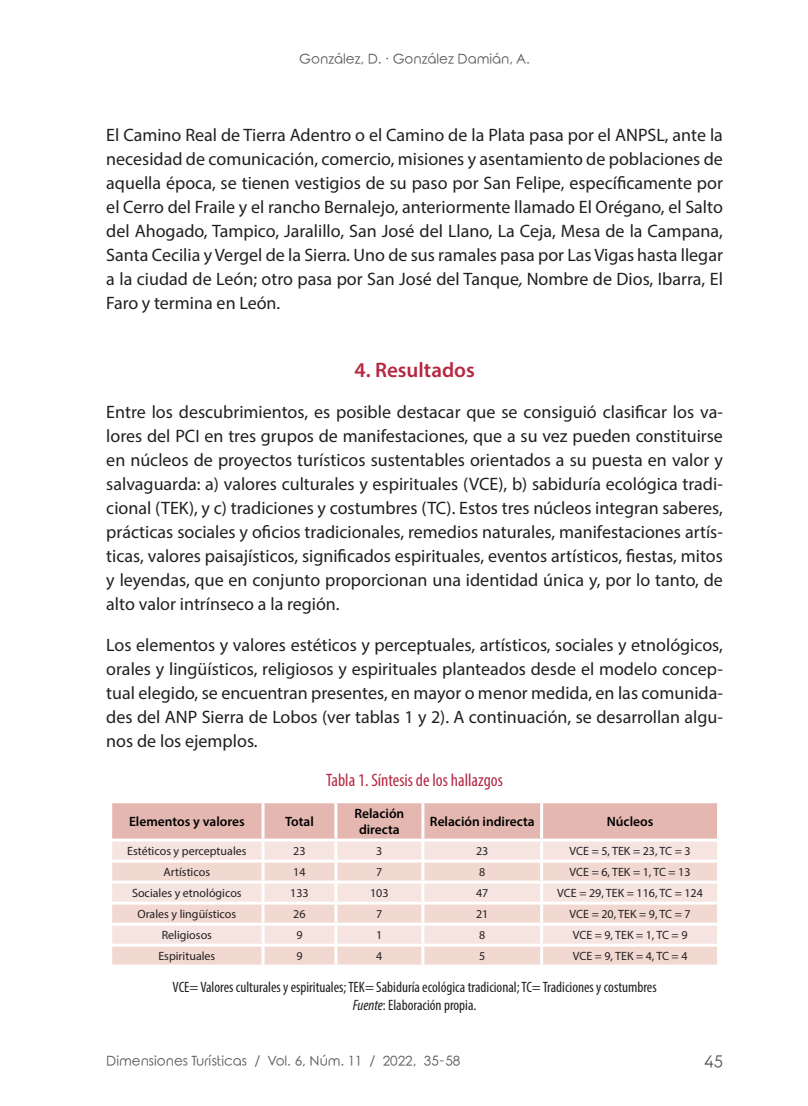
<style>
.page{position:relative;width:808px;height:1106px;background:#fff}
.page>*{position:absolute;margin:0;border:0;box-sizing:border-box;transform-origin:0 0}
.Subtítulo{font:600 21px "Myriad Pro";color:#b62841}
.Texto{font:18px/24px "Myriad Pro";color:#231f20;text-align:justify}
.FIGURA_o_CUADRO{font:condensed 18px "Myriad Pro";color:#b62841}
.t1{font:16.5px "Rounded Elegance";color:#57585a}
.Fuente{font:condensed 15px/18px "Myriad Pro";color:#231f20;text-align:center}
.t2{font:13.5px "Rounded Elegance";color:#57585a}
.Cabeza_tabla{font:600 13.5px/16.2px "Myriad Pro";color:#000;text-align:center}
.Texto_tabla{font:12px "Myriad Pro";color:#231f20}
.s1{font-style:italic}
</style>
<div class="page">
<div style="left:112px;top:803px;width:605px;height:35px;background:#e4b8b0"></div>
<div style="left:112px;top:841px;width:605px;height:18px;background:#f5e4e0"></div>
<svg style="left:112px;top:862px;width:605px;height:102px;background:#f3ded9"></svg>
<hr style="left:261px;top:803px;width:3px;height:35px;background:#fff">
<hr style="left:334px;top:803px;width:3px;height:35px;background:#fff">
<hr style="left:421px;top:803px;width:3px;height:35px;background:#fff">
<hr style="left:540px;top:803px;width:3px;height:35px;background:#fff">
<hr style="left:261px;top:841px;width:3px;height:18px;background:#fff">
<hr style="left:334px;top:841px;width:3px;height:18px;background:#fff">
<hr style="left:421px;top:841px;width:3px;height:18px;background:#fff">
<hr style="left:540px;top:841px;width:3px;height:18px;background:#fff">
<hr style="left:261px;top:862px;width:3px;height:18px;background:#fff">
<hr style="left:334px;top:862px;width:3px;height:18px;background:#fff">
<hr style="left:421px;top:862px;width:3px;height:18px;background:#fff">
<hr style="left:540px;top:862px;width:3px;height:18px;background:#fff">
<hr style="left:109px;top:880px;width:154px;height:3px;background:#fff">
<hr style="left:263px;top:880px;width:73px;height:3px;background:#fff">
<hr style="left:261px;top:883px;width:3px;height:18px;background:#fff">
<hr style="left:336px;top:880px;width:87px;height:3px;background:#fff">
<hr style="left:334px;top:883px;width:3px;height:18px;background:#fff">
<hr style="left:423px;top:880px;width:119px;height:3px;background:#fff">
<hr style="left:421px;top:883px;width:3px;height:18px;background:#fff">
<hr style="left:542px;top:880px;width:178px;height:3px;background:#fff">
<hr style="left:540px;top:883px;width:3px;height:18px;background:#fff">
<hr style="left:109px;top:901px;width:154px;height:3px;background:#fff">
<hr style="left:263px;top:901px;width:73px;height:3px;background:#fff">
<hr style="left:261px;top:904px;width:3px;height:18px;background:#fff">
<hr style="left:336px;top:901px;width:87px;height:3px;background:#fff">
<hr style="left:334px;top:904px;width:3px;height:18px;background:#fff">
<hr style="left:423px;top:901px;width:119px;height:3px;background:#fff">
<hr style="left:421px;top:904px;width:3px;height:18px;background:#fff">
<hr style="left:542px;top:901px;width:178px;height:3px;background:#fff">
<hr style="left:540px;top:904px;width:3px;height:18px;background:#fff">
<hr style="left:109px;top:922px;width:154px;height:3px;background:#fff">
<hr style="left:263px;top:922px;width:73px;height:3px;background:#fff">
<hr style="left:261px;top:925px;width:3px;height:18px;background:#fff">
<hr style="left:336px;top:922px;width:87px;height:3px;background:#fff">
<hr style="left:334px;top:925px;width:3px;height:18px;background:#fff">
<hr style="left:423px;top:922px;width:119px;height:3px;background:#fff">
<hr style="left:421px;top:925px;width:3px;height:18px;background:#fff">
<hr style="left:542px;top:922px;width:178px;height:3px;background:#fff">
<hr style="left:540px;top:925px;width:3px;height:18px;background:#fff">
<hr style="left:109px;top:943px;width:154px;height:3px;background:#fff">
<hr style="left:263px;top:943px;width:73px;height:3px;background:#fff">
<hr style="left:261px;top:946px;width:3px;height:18px;background:#fff">
<hr style="left:336px;top:943px;width:87px;height:3px;background:#fff">
<hr style="left:334px;top:946px;width:3px;height:18px;background:#fff">
<hr style="left:423px;top:943px;width:119px;height:3px;background:#fff">
<hr style="left:421px;top:946px;width:3px;height:18px;background:#fff">
<hr style="left:542px;top:943px;width:178px;height:3px;background:#fff">
<hr style="left:540px;top:946px;width:3px;height:18px;background:#fff">
<p class="t2" style="left:299px;top:51px;width:232px">González, D. · González Damián, A.</p>
<p class="Texto" style="left:106px;top:123px;width:618px">El Camino Real de Tierra Adentro o el Camino de la Plata pasa por el ANPSL, ante la necesidad de comunicación, comercio, misiones y asentamiento de poblaciones de aquella época, se tienen vestigios de su paso por San Felipe, específicamente por el Cerro del Fraile y el rancho Bernalejo, anteriormente llamado El Orégano, el Salto del Ahogado, Tampico, Jaralillo, San José del Llano, La Ceja, Mesa de la Campana, Santa Cecilia y Vergel de la Sierra<span class="s1">.</span> Uno de sus ramales pasa por Las Vigas hasta llegar a la ciudad de León; otro pasa por San José del Tanque<span class="s1">,</span> Nombre de Dios, Ibarra, El Faro y termina en León.</p>
<p class="Subtítulo" style="left:354px;top:356px;width:122px">4. Resultados</p>
<p class="Texto" style="left:106px;top:399px;width:618px">Entre los descubrimientos, es posible destacar que se consiguió clasificar los va&shy;lores del PCI en tres grupos de manifestaciones, que a su vez pueden constituirse en núcleos de proyectos turísticos sustentables orientados a su puesta en valor y salvaguarda: a) valores culturales y espirituales (VCE), b) sabiduría ecológica tradi&shy;cional (TEK), y c) tradiciones y costumbres (TC). Estos tres núcleos integran saberes, prácticas sociales y oficios tradicionales, remedios naturales, manifestaciones artís&shy;ticas, valores paisajísticos, significados espirituales, eventos artísticos, fiestas, mitos y leyendas, que en conjunto proporcionan una identidad única y, por lo tanto, de alto valor intrínseco a la región.</p>
<p class="Texto" style="left:106px;top:632px;width:618px">Los elementos y valores estéticos y perceptuales, artísticos, sociales y etnológicos, orales y lingüísticos, religiosos y espirituales planteados desde el modelo concep&shy;tual elegido, se encuentran presentes, en mayor o menor medida, en las comunida&shy;des del ANP Sierra de Lobos (ver tablas 1 y 2). A continuación, se desarrollan algu&shy;nos de los ejemplos.</p>
<p class="FIGURA_o_CUADRO" style="left:326px;top:769px;width:178px">Tabla 1. Síntesis de los hallazgos</p>
<p class="Cabeza_tabla" style="left:129px;top:813px;width:117px">Elementos y valores</p>
<p class="Cabeza_tabla" style="left:285px;top:813px;width:30px">Total</p>
<p class="Cabeza_tabla" style="left:354px;top:805px;width:51px">Relación directa</p>
<p class="Cabeza_tabla" style="left:430px;top:813px;width:106px">Relación indirecta</p>
<p class="Cabeza_tabla" style="left:607px;top:813px;width:48px">Núcleos</p>
<p class="Texto_tabla" style="left:127px;top:843px;width:121px">Estéticos y perceptuales</p>
<p class="Texto_tabla" style="left:293px;top:843px;width:14px">23</p>
<p class="Texto_tabla" style="left:376px;top:843px;width:8px">3</p>
<p class="Texto_tabla" style="left:476px;top:843px;width:14px">23</p>
<p class="Texto_tabla" style="left:570px;top:843px;width:122px">VCE = 5, TEK = 23, TC = 3</p>
<p class="Texto_tabla" style="left:164px;top:864px;width:48px">Artísticos</p>
<p class="Texto_tabla" style="left:293px;top:864px;width:14px">14</p>
<p class="Texto_tabla" style="left:376px;top:864px;width:8px">7</p>
<p class="Texto_tabla" style="left:479px;top:864px;width:8px">8</p>
<p class="Texto_tabla" style="left:570px;top:864px;width:122px">VCE = 6, TEK = 1, TC = 13</p>
<p class="Texto_tabla" style="left:132px;top:885px;width:111px">Sociales y etnológicos</p>
<p class="Texto_tabla" style="left:290px;top:885px;width:20px">133</p>
<p class="Texto_tabla" style="left:370px;top:885px;width:20px">103</p>
<p class="Texto_tabla" style="left:476px;top:885px;width:14px">47</p>
<p class="Texto_tabla" style="left:557px;top:885px;width:147px">VCE = 29, TEK = 116, TC = 124</p>
<p class="Texto_tabla" style="left:137px;top:906px;width:100px">Orales y lingüísticos</p>
<p class="Texto_tabla" style="left:293px;top:906px;width:14px">26</p>
<p class="Texto_tabla" style="left:376px;top:906px;width:8px">7</p>
<p class="Texto_tabla" style="left:476px;top:906px;width:14px">21</p>
<p class="Texto_tabla" style="left:570px;top:906px;width:122px">VCE = 20, TEK = 9, TC = 7</p>
<p class="Texto_tabla" style="left:162px;top:927px;width:52px">Religiosos</p>
<p class="Texto_tabla" style="left:296px;top:927px;width:8px">9</p>
<p class="Texto_tabla" style="left:376px;top:927px;width:8px">1</p>
<p class="Texto_tabla" style="left:479px;top:927px;width:8px">8</p>
<p class="Texto_tabla" style="left:573px;top:927px;width:116px">VCE = 9, TEK = 1, TC = 9</p>
<p class="Texto_tabla" style="left:158px;top:948px;width:59px">Espirituales</p>
<p class="Texto_tabla" style="left:296px;top:948px;width:8px">9</p>
<p class="Texto_tabla" style="left:376px;top:948px;width:8px">4</p>
<p class="Texto_tabla" style="left:479px;top:948px;width:8px">5</p>
<p class="Texto_tabla" style="left:573px;top:948px;width:116px">VCE = 9, TEK = 4, TC = 4</p>
<p class="Fuente" style="left:172px;top:978px;width:486px">VCE= Valores culturales y espirituales; TEK= Sabiduría ecológica tradicional; TC= Tradiciones y costumbres<br><span class="s1">Fuente</span>: Elaboración propia.</p>
<p class="t2" style="left:106px;top:1053px;width:356px">Dimensiones Turísticas / Vol. 6, Núm. 11 / 2022, 35-58</p>
<p class="t1" style="left:704px;top:1052px;width:20px">45</p>
</div>
